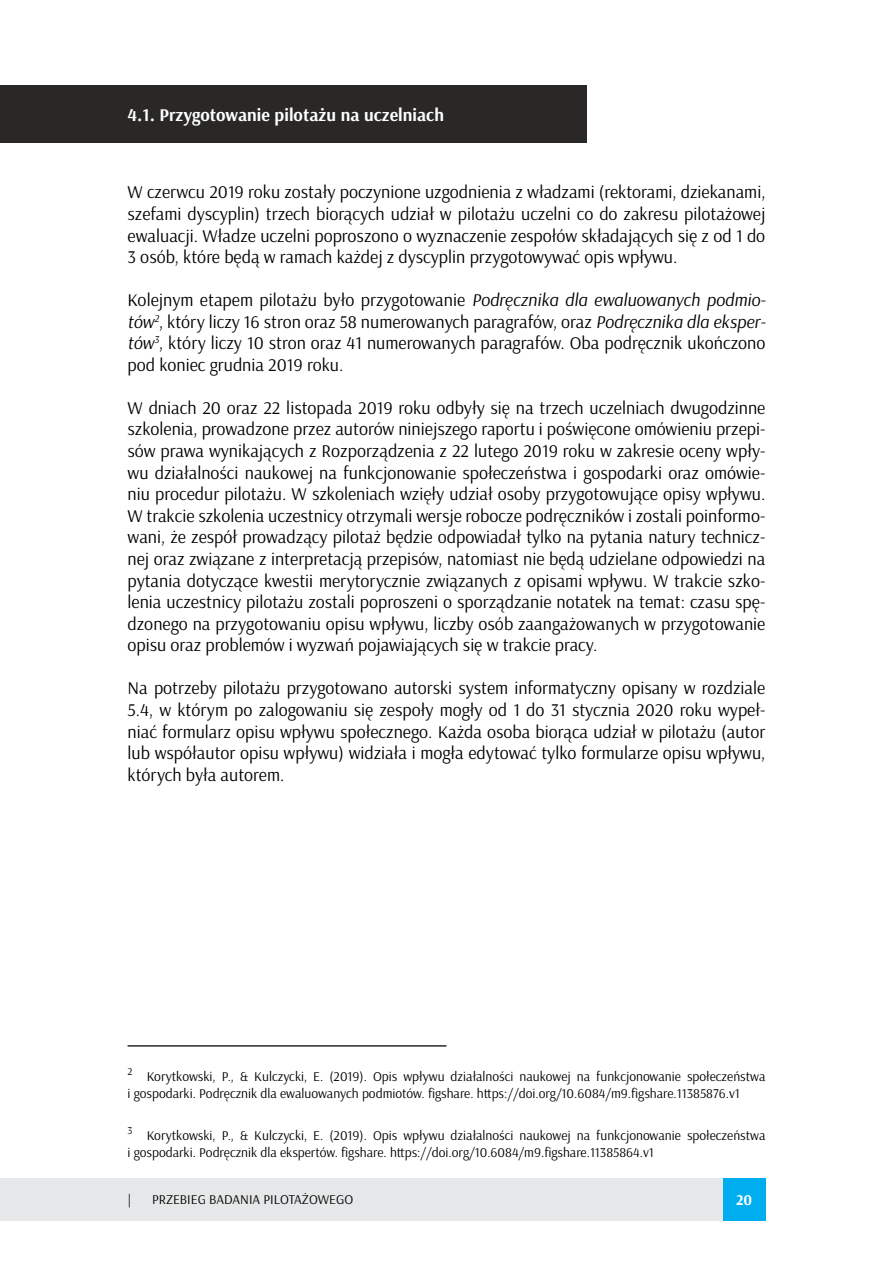
<style>
.page{position:relative;width:893px;height:1263px;background:#fff}
.page>*{position:absolute;margin:0;border:0;box-sizing:border-box;transform-origin:0 0}
.t1{font:18px/21.6px "Arsenal";color:#000;text-align:justify}
.t2{font:700 18px "Arsenal";color:#fff}
.t3{font:700 15px "Arsenal";color:#fff}
.t4{font:13.5px/16.2px "Arsenal";color:#000}
.s1{font-style:italic}
</style>
<div class="page">
<div style="left:723px;top:1178px;width:42px;height:42px;background:#00aeef"></div>
<div style="left:0;top:85px;width:587px;height:57px;background:#292827"></div>
<div style="left:0;top:1178px;width:723px;height:42px;background:#e6e7e8"></div>
<hr style="left:128px;top:1045px;width:318px;height:2px;background:#292827">
<p class="t2" style="left:128px;top:103px;width:318px">4.1. Przygotowanie pilotażu na uczelniach</p>
<p class="t1" style="left:128px;top:182px;width:639px">W czerwcu 2019 roku zostały poczynione uzgodnienia z władzami (rektorami, dziekanami, szefami dyscyplin) trzech biorących udział w pilotażu uczelni co do zakresu pilotażowej ewaluacji. Władze uczelni poproszono o wyznaczenie zespołów składających się z od 1 do 3 osób, które będą w ramach każdej z dyscyplin przygotowywać opis wpływu.</p>
<p class="t1" style="left:128px;top:289px;width:640px">Kolejnym etapem pilotażu było przygotowanie <span class="s1">Podręcznika dla ewaluowanych podmio&shy;tów</span><sup>2</sup>, który liczy 16 stron oraz 58 numerowanych paragrafów, oraz <span class="s1">Podręcznika dla eksper&shy;tów</span><sup>3</sup>, który liczy 10 stron oraz 41 numerowanych paragrafów. Oba podręcznik ukończono pod koniec grudnia 2019 roku.</p>
<p class="t1" style="left:128px;top:397px;width:639px">W dniach 20 oraz 22 listopada 2019 roku odbyły się na trzech uczelniach dwugodzinne szkolenia, prowadzone przez autorów niniejszego raportu i poświęcone omówieniu przepi&shy;sów prawa wynikających z Rozporządzenia z 22 lutego 2019 roku w zakresie oceny wpły&shy;wu działalności naukowej na funkcjonowanie społeczeństwa i gospodarki oraz omówie&shy;niu procedur pilotażu. W szkoleniach wzięły udział osoby przygotowujące opisy wpływu.<br>W trakcie szkolenia uczestnicy otrzymali wersje robocze podręczników i zostali poinformo&shy;wani, że zespół prowadzący pilotaż będzie odpowiadał tylko na pytania natury technicz&shy;nej oraz związane z interpretacją przepisów, natomiast nie będą udzielane odpowiedzi na pytania dotyczące kwestii merytorycznie związanych z opisami wpływu. W trakcie szko&shy;lenia uczestnicy pilotażu zostali poproszeni o sporządzanie notatek na temat: czasu spę&shy;dzonego na przygotowaniu opisu wpływu, liczby osób zaangażowanych w przygotowanie opisu oraz problemów i wyzwań pojawiających się w trakcie pracy.</p>
<p class="t1" style="left:128px;top:678px;width:639px">Na potrzeby pilotażu przygotowano autorski system informatyczny opisany w rozdziale 5.4, w którym po zalogowaniu się zespoły mogły od 1 do 31 stycznia 2020 roku wypeł&shy;niać formularz opisu wpływu społecznego. Każda osoba biorąca udział w pilotażu (autor lub współautor opisu wpływu) widziała i mogła edytować tylko formularze opisu wpływu, których była autorem.</p>
<p class="t4" style="left:128px;top:1069px;width:639px"><sup>2</sup> Korytkowski, P., &amp; Kulczycki, E. (2019). Opis wpływu działalności naukowej na funkcjonowanie społeczeństwa i gospodarki. Podręcznik dla ewaluowanych podmiotów. figshare. https://doi.org/10.6084/m9.figshare.11385876.v1</p>
<p class="t4" style="left:128px;top:1128px;width:639px"><sup>3</sup> Korytkowski, P., &amp; Kulczycki, E. (2019). Opis wpływu działalności naukowej na funkcjonowanie społeczeństwa i gospodarki. Podręcznik dla ekspertów. figshare. https://doi.org/10.6084/m9.figshare.11385864.v1</p>
<p class="t4" style="left:128px;top:1192px;width:5px">|</p>
<p class="t4" style="left:152px;top:1192px;width:203px">PRZEBIEG BADANIA PILOTAŻOWEGO</p>
<p class="t3" style="left:736px;top:1190px;width:17px">20</p>
</div>
